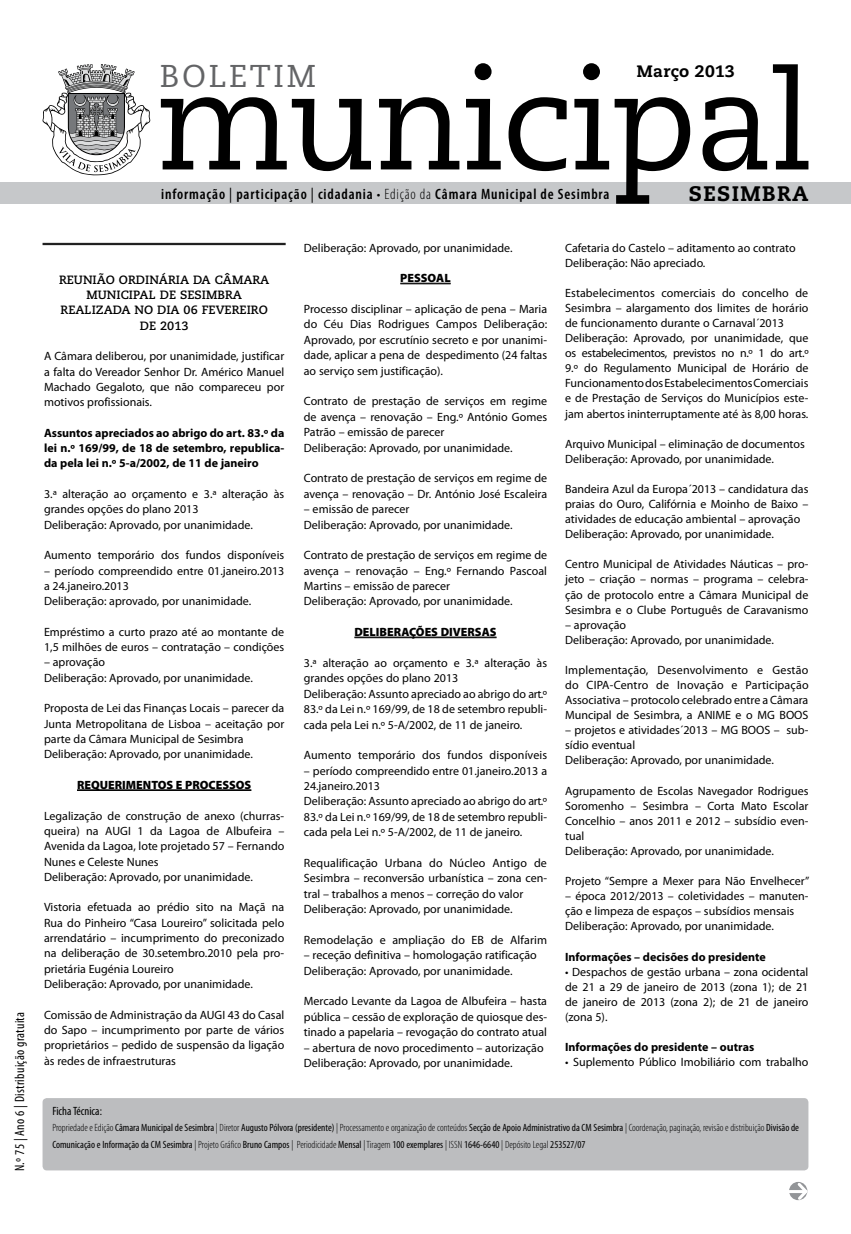
<style>
.page{position:relative;width:851px;height:1234px;background:#fff}
.page>*{position:absolute;margin:0;border:0;box-sizing:border-box;transform-origin:0 0}
.t1{font:136.65px "Caecilia";letter-spacing:-.02em;color:#000}
.t2{font:31.5px "Caecilia";letter-spacing:.085em;color:#636466}
.t3{font:800 21px "Caecilia";letter-spacing:.065em;color:#000}
.t4{font:800 16.5px "Caecilia";letter-spacing:.02em;color:#000}
.t5{font:600 condensed 15px "Myriad Pro";letter-spacing:.055em;color:#000}
.t6{font:condensed 13.5px "Myriad Pro";letter-spacing:.02em;color:#000}
.t7{font:12px/15.3px "Myriad Pro";color:#000}
.t8{font:700 12px/15.3px "Myriad Pro";color:#000;text-align:justify}
.t9{font:700 12px/15.3px "Caecilia";color:#000;text-align:center}
.t10{font:900 12px "Myriad Pro";color:#000}
.t11{font:condensed 12px "Myriad Pro";color:#000}
.t12{font:condensed 10.5px/16.5px "Myriad Pro";color:#000}
.s1{font-weight:400}
.s2{font-weight:300}
</style>
<div class="page">
<div style="left:0;top:182px;width:850px;height:22px;background:#c6c8ca"></div>
<hr style="left:77px;top:789px;width:174px;height:1px;background:#000">
<hr style="left:77px;top:790px;width:174px;height:1px;background:#000">
<svg style="left:42px;top:64px;width:109px;height:111px"></svg>
<div style="left:43px;top:1097px;width:765px;height:73px;background:#bcbdbf;border-radius:4px"></div>
<hr style="left:43px;top:243px;width:242px;height:1px;background:#000">
<hr style="left:43px;top:244px;width:242px;height:1px;background:#000">
<svg style="left:789px;top:1181px;width:18px;height:18px"></svg>
<svg style="left:794px;top:1181px;width:14px;height:20px"></svg>
<hr style="left:788px;top:1189px;width:17px;height:3px;background:#fff">
<hr style="left:400px;top:283px;width:50px;height:1px;background:#000">
<hr style="left:354px;top:636px;width:142px;height:1px;background:#000">
<hr style="left:354px;top:637px;width:142px;height:1px;background:#000">
<p class="t6" style="left:12px;top:1170px;width:161px;rotate:-90deg">N.º 75 | Ano 6 | Distribuição gratuita</p>
<h1 class="t1" style="left:155px;top:43px;width:658px">municipal</h1>
<h2 class="t2" style="left:160px;top:58px;width:158px">BOLETIM</h2>
<h3 class="t4" style="left:637px;top:61px;width:99px">Março 2013</h3>
<h3 class="t3" style="left:688px;top:180px;width:121px">SESIMBRA</h3>
<p class="t5" style="left:161px;top:185px;width:449px">informação <span class="s1">|</span> participação <span class="s1">|</span> cidadania <span class="s2">• Edição da</span> Câmara Municipal de Sesimbra</p>
<p class="t9" style="left:59px;top:272px;width:212px">REUNIÃO ORDINÁRIA DA CÂMARA<br>MUNICIPAL DE SESIMBRA<br>REALIZADA NO DIA 06 FEVEREIRO<br>DE 2013</p>
<p class="t7" style="left:44px;top:348px;width:242px;text-align:justify">A Câmara deliberou, por unanimidade, justificar a falta do Vereador Senhor Dr. Américo Manuel Machado Gegaloto, que não compareceu por motivos profissionais.</p>
<p class="t8" style="left:44px;top:424px;width:242px">Assuntos apreciados ao abrigo do art. 83.º da lei n.º 169/99, de 18 de setembro, republica&shy;da pela lei n.º 5-a/2002, de 11 de janeiro</p>
<p class="t7" style="left:44px;top:486px;width:242px">3.ª alteração ao orçamento e 3.ª alteração às grandes opções do plano 2013<br>Deliberação: Aprovado, por unanimidade.</p>
<p class="t7" style="left:44px;top:547px;width:242px">Aumento temporário dos fundos disponíveis</p>
<p class="t7" style="left:44px;top:562px;width:242px">– período compreendido entre 01.janeiro.2013 a 24.janeiro.2013<br>Deliberação: aprovado, por unanimidade.</p>
<p class="t7" style="left:44px;top:624px;width:242px">Empréstimo a curto prazo até ao montante de<br>1,5 milhões de euros – contratação – condições</p>
<p class="t7" style="left:44px;top:654px;width:210px">– aprovação<br>Deliberação: Aprovado, por unanimidade.</p>
<p class="t7" style="left:44px;top:700px;width:242px">Proposta de Lei das Finanças Locais – parecer da Junta Metropolitana de Lisboa – aceitação por parte da Câmara Municipal de Sesimbra Deliberação: Aprovado, por unanimidade.</p>
<p class="t10" style="left:77px;top:776px;width:176px">REQUERIMENTOS E PROCESSOS</p>
<p class="t7" style="left:44px;top:807px;width:242px">Legalização de construção de anexo (churras&shy;queira) na AUGI 1 da Lagoa de Albufeira – Avenida da Lagoa, lote projetado 57 – Fernando Nunes e Celeste Nunes<br>Deliberação: Aprovado, por unanimidade.</p>
<p class="t7" style="left:44px;top:899px;width:242px">Vistoria efetuada ao prédio sito na Maçã na Rua do Pinheiro “Casa Loureiro” solicitada pelo arrendatário – incumprimento do preconizado na deliberação de 30.setembro.2010 pela pro&shy;prietária Eugénia Loureiro<br>Deliberação: Aprovado, por unanimidade.</p>
<p class="t7" style="left:44px;top:1006px;width:242px;text-align:justify">Comissão de Administração da AUGI 43 do Casal do Sapo – incumprimento por parte de vários proprietários – pedido de suspensão da ligação às redes de infraestruturas</p>
<p class="t7" style="left:304px;top:239px;width:210px">Deliberação: Aprovado, por unanimidade.</p>
<p class="t10" style="left:400px;top:270px;width:52px">PESSOAL</p>
<p class="t7" style="left:304px;top:301px;width:245px;text-align:justify">Processo disciplinar – aplicação de pena – Maria do Céu Dias Rodrigues Campos Deliberação:<br>Aprovado, por escrutínio secreto e por unanimi&shy;dade, aplicar a pena de despedimento (24 faltas ao serviço sem justificação).</p>
<p class="t7" style="left:304px;top:393px;width:245px">Contrato de prestação de serviços em regime de avença – renovação – Eng.º António Gomes Patrão – emissão de parecer<br>Deliberação: Aprovado, por unanimidade.</p>
<p class="t7" style="left:304px;top:470px;width:245px">Contrato de prestação de serviços em regime de avença – renovação – Dr. António José Escaleira</p>
<p class="t7" style="left:304px;top:501px;width:210px">– emissão de parecer<br>Deliberação: Aprovado, por unanimidade.</p>
<p class="t7" style="left:304px;top:547px;width:245px">Contrato de prestação de serviços em regime de avença – renovação – Eng.º Fernando Pascoal Martins – emissão de parecer<br>Deliberação: Aprovado, por unanimidade.</p>
<p class="t10" style="left:354px;top:624px;width:143px">DELIBERAÇÕES DIVERSAS</p>
<p class="t7" style="left:304px;top:655px;width:245px">3.ª alteração ao orçamento e 3.ª alteração às grandes opções do plano 2013<br>Deliberação: Assunto apreciado ao abrigo do art.º 83.º da Lei n.º 169/99, de 18 de setembro republi&shy;cada pela Lei n.º 5-A/2002, de 11 de janeiro.</p>
<p class="t7" style="left:304px;top:747px;width:245px">Aumento temporário dos fundos disponíveis</p>
<p class="t7" style="left:304px;top:762px;width:245px">– período compreendido entre 01.janeiro.2013 a 24.janeiro.2013<br>Deliberação: Assunto apreciado ao abrigo do art.º-83.º da Lei n.º 169/99, de 18 de setembro republi&shy;cada pela Lei n.º 5-A/2002, de 11 de janeiro.</p>
<p class="t7" style="left:304px;top:854px;width:245px">Requalificação Urbana do Núcleo Antigo de Sesimbra – reconversão urbanística – zona cen&shy;tral – trabalhos a menos – correção do valor Deliberação: Aprovado, por unanimidade.</p>
<p class="t7" style="left:304px;top:931px;width:245px">Remodelação e ampliação do EB de Alfarim</p>
<p class="t7" style="left:304px;top:947px;width:234px">– receção definitiva – homologação ratificação<br>Deliberação: Aprovado, por unanimidade.</p>
<p class="t7" style="left:304px;top:993px;width:245px;text-align:justify">Mercado Levante da Lagoa de Albufeira – hasta pública – cessão de exploração de quiosque des&shy;tinado a papelaria – revogação do contrato atual</p>
<p class="t7" style="left:304px;top:1039px;width:241px">– abertura de novo procedimento – autorização<br>Deliberação: Aprovado, por unanimidade.</p>
<p class="t7" style="left:565px;top:240px;width:232px">Cafetaria do Castelo – aditamento ao contrato<br>Deliberação: Não apreciado.</p>
<p class="t7" style="left:565px;top:285px;width:245px">Estabelecimentos comerciais do concelho de Sesimbra – alargamento dos limites de horário de funcionamento durante o Carnaval´2013<br>Deliberação: Aprovado, por unanimidade, que os estabelecimentos, previstos no n.º 1 do art.º 9.º do Regulamento Municipal de Horário de Funcionamento dos Estabelecimentos Comerciais e de Prestação de Serviços do Municípios este&shy;jam abertos ininterruptamente até às 8,00 horas.</p>
<p class="t7" style="left:565px;top:436px;width:241px">Arquivo Municipal – eliminação de documentos<br>Deliberação: Aprovado, por unanimidade.</p>
<p class="t7" style="left:565px;top:481px;width:245px">Bandeira Azul da Europa´2013 – candidatura das praias do Ouro, Califórnia e Moinho de Baixo – atividades de educação ambiental – aprovação Deliberação: Aprovado, por unanimidade.</p>
<p class="t7" style="left:565px;top:556px;width:245px;text-align:justify">Centro Municipal de Atividades Náuticas – pro&shy;jeto – criação – normas – programa – celebra&shy;ção de protocolo entre a Câmara Municipal de Sesimbra e o Clube Português de Caravanismo</p>
<p class="t7" style="left:565px;top:616px;width:210px">– aprovação<br>Deliberação: Aprovado, por unanimidade.</p>
<p class="t7" style="left:565px;top:662px;width:245px;text-align:justify">Implementação, Desenvolvimento e Gestão do CIPA-Centro de Inovação e Participação Associativa – protocolo celebrado entre a Câmara Muncipal de Sesimbra, a ANIME e o MG BOOS</p>
<p class="t7" style="left:565px;top:722px;width:245px">– projetos e atividades´2013 – MG BOOS – sub&shy;sídio eventual<br>Deliberação: Aprovado, por unanimidade.</p>
<p class="t7" style="left:565px;top:782px;width:245px">Agrupamento de Escolas Navegador Rodrigues Soromenho – Sesimbra – Corta Mato Escolar Concelhio – anos 2011 e 2012 – subsídio even&shy;tual<br>Deliberação: Aprovado, por unanimidade.</p>
<p class="t7" style="left:565px;top:873px;width:246px">Projeto “Sempre a Mexer para Não Envelhecer”</p>
<p class="t7" style="left:565px;top:888px;width:245px">– época 2012/2013 – coletividades – manuten&shy;ção e limpeza de espaços – subsídios mensais<br>Deliberação: Aprovado, por unanimidade.</p>
<p class="t8" style="left:565px;top:948px;width:202px">Informações – decisões do presidente</p>
<p class="t7" style="left:565px;top:963px;width:245px;text-align:justify">• Despachos de gestão urbana – zona ocidental de 21 a 29 de janeiro de 2013 (zona 1); de 21 de janeiro de 2013 (zona 2); de 21 de janeiro (zona 5).</p>
<p class="t8" style="left:565px;top:1038px;width:191px">Informações do presidente – outras</p>
<p class="t7" style="left:565px;top:1054px;width:245px">• Suplemento Público Imobiliário com trabalho</p>
<p class="t11" style="left:52px;top:1102px;width:51px">Ficha Técnica:</p>
<p class="t12" style="left:52px;top:1118px;width:748px"><span class="s2">Propriedade e Edição</span> Câmara Municipal de Sesimbra <span class="s2">| Diretor</span> Augusto Pólvora (presidente) <span class="s2">| Processamento e organização de conteúdos</span> Secção de Apoio Administrativo da CM Sesimbra <span class="s2">| Coordenação, paginação, revisão e distribuição</span> Divisão de<br>Comunicação e Informação da CM Sesimbra <span class="s2">| Projeto Gráfico</span> Bruno Campos <span class="s2">| Periodicidade</span> Mensal <span class="s2">| Tiragem</span> 100 exemplares <span class="s2">| ISSN</span> 1646-6640 <span class="s2">| Depósito Legal</span> 253527/07</p>
</div>
